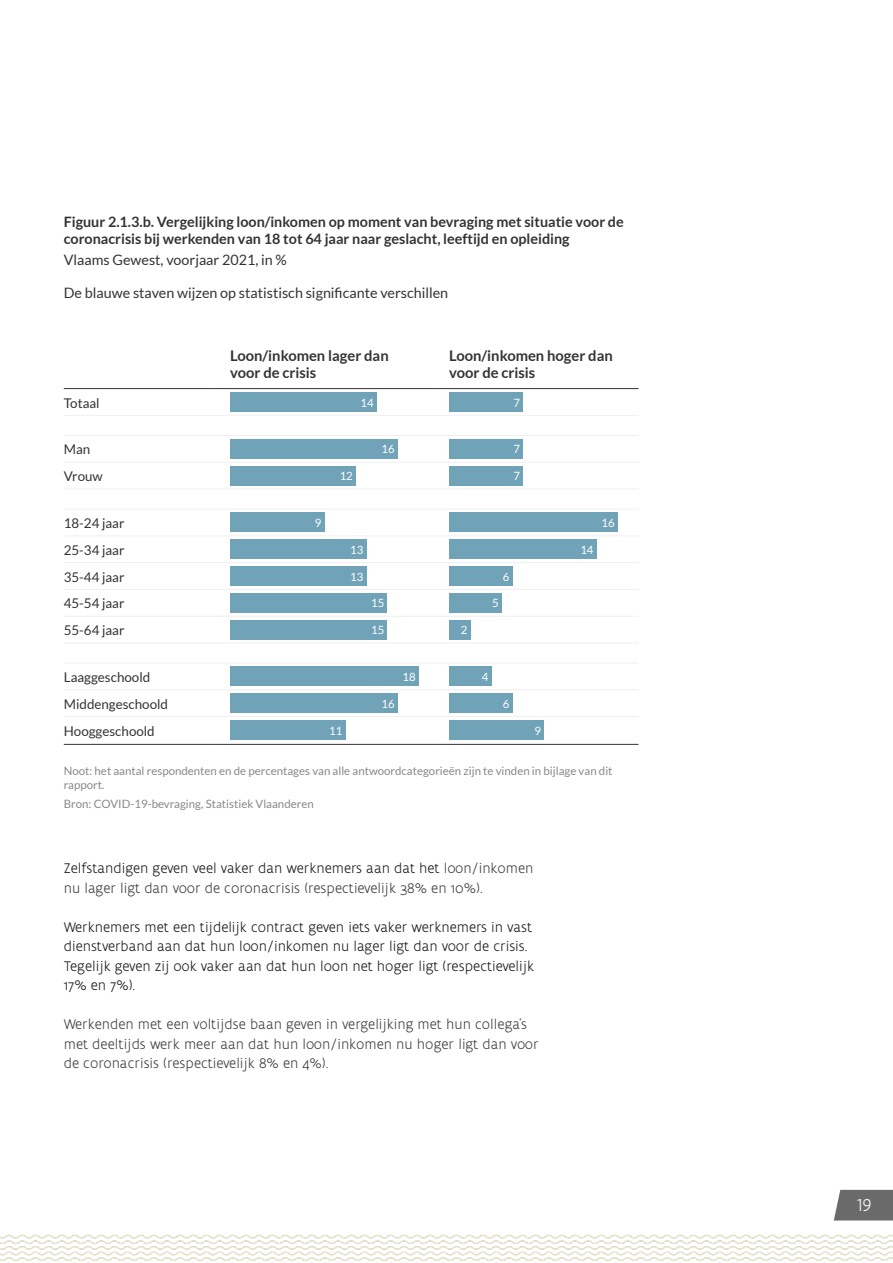
<style>
.page{position:relative;width:893px;height:1263px;background:#fff}
.page>*{position:absolute;margin:0;border:0;box-sizing:border-box;transform-origin:0 0}
.t1{font:300 18.45px "Flanders Art Sans";color:#fff}
.t2{font:300 15px/19.5px "Flanders Art Sans";color:#3e3e3f}
.t3{font:300 15px/19.5px "Flanders Art Sans";color:#1a1a1a}
.t4{font:700 14.7px/17.2px "Lato";color:#333}
.t5{font:700 14.4px/17.2px "Lato";color:#333}
.t6{font:14.4px "Lato";color:#333}
.t7{font:13.35px "Lato";color:#333}
.t8{font:11.55px/14.4px "Lato";color:#888}
.t9{font:11.4px "Lato";color:#fff}
.s1{color:#1a1a1a}
</style>
<div class="page">
<div style="left:834px;top:1190px;width:59px;height:30px;background:#6a6a6a"></div>
<img style="left:0;top:1235px;width:893px;height:26px">
<div style="left:230px;top:392px;width:147px;height:19px;background:#71a3b8"></div>
<div style="left:449px;top:392px;width:74px;height:19px;background:#71a3b8"></div>
<div style="left:230px;top:439px;width:168px;height:19px;background:#71a3b8"></div>
<div style="left:449px;top:439px;width:74px;height:19px;background:#71a3b8"></div>
<div style="left:230px;top:466px;width:126px;height:19px;background:#71a3b8"></div>
<div style="left:449px;top:466px;width:74px;height:19px;background:#71a3b8"></div>
<div style="left:230px;top:513px;width:94px;height:19px;background:#71a3b8"></div>
<div style="left:449px;top:513px;width:168px;height:19px;background:#71a3b8"></div>
<div style="left:230px;top:540px;width:136px;height:19px;background:#71a3b8"></div>
<div style="left:449px;top:540px;width:147px;height:19px;background:#71a3b8"></div>
<div style="left:230px;top:566px;width:136px;height:20px;background:#71a3b8"></div>
<div style="left:449px;top:566px;width:63px;height:20px;background:#71a3b8"></div>
<div style="left:230px;top:593px;width:157px;height:19px;background:#71a3b8"></div>
<div style="left:449px;top:593px;width:53px;height:19px;background:#71a3b8"></div>
<div style="left:230px;top:620px;width:157px;height:19px;background:#71a3b8"></div>
<div style="left:449px;top:620px;width:21px;height:19px;background:#71a3b8"></div>
<div style="left:230px;top:667px;width:189px;height:19px;background:#71a3b8"></div>
<div style="left:449px;top:667px;width:42px;height:19px;background:#71a3b8"></div>
<div style="left:230px;top:694px;width:168px;height:19px;background:#71a3b8"></div>
<div style="left:449px;top:694px;width:63px;height:19px;background:#71a3b8"></div>
<div style="left:230px;top:720px;width:115px;height:19px;background:#71a3b8"></div>
<div style="left:449px;top:720px;width:95px;height:19px;background:#71a3b8"></div>
<hr style="left:64px;top:388px;width:151px;height:1px;background:#333">
<hr style="left:215px;top:388px;width:219px;height:1px;background:#333">
<hr style="left:434px;top:388px;width:204px;height:1px;background:#333">
<hr style="left:64px;top:415px;width:151px;height:1px;background:#f1f1f1">
<hr style="left:215px;top:415px;width:219px;height:1px;background:#f1f1f1">
<hr style="left:434px;top:415px;width:204px;height:1px;background:#f1f1f1">
<hr style="left:64px;top:435px;width:151px;height:1px;background:#efefef">
<hr style="left:215px;top:435px;width:219px;height:1px;background:#efefef">
<hr style="left:434px;top:435px;width:204px;height:1px;background:#efefef">
<hr style="left:64px;top:462px;width:151px;height:1px;background:#f3f3f3">
<hr style="left:215px;top:462px;width:219px;height:1px;background:#f3f3f3">
<hr style="left:434px;top:462px;width:204px;height:1px;background:#f3f3f3">
<hr style="left:64px;top:488px;width:151px;height:1px;background:#f7f7f7">
<hr style="left:215px;top:488px;width:219px;height:1px;background:#f7f7f7">
<hr style="left:434px;top:488px;width:204px;height:1px;background:#f7f7f7">
<hr style="left:64px;top:509px;width:151px;height:1px;background:#f5f5f5">
<hr style="left:215px;top:509px;width:219px;height:1px;background:#f5f5f5">
<hr style="left:434px;top:509px;width:204px;height:1px;background:#f5f5f5">
<hr style="left:64px;top:535px;width:151px;height:1px;background:#f5f5f5">
<hr style="left:215px;top:535px;width:219px;height:1px;background:#f5f5f5">
<hr style="left:434px;top:535px;width:204px;height:1px;background:#f5f5f5">
<hr style="left:64px;top:562px;width:151px;height:1px;background:#f1f1f1">
<hr style="left:215px;top:562px;width:219px;height:1px;background:#f1f1f1">
<hr style="left:434px;top:562px;width:204px;height:1px;background:#f1f1f1">
<hr style="left:64px;top:589px;width:151px;height:1px;background:#efefef">
<hr style="left:215px;top:589px;width:219px;height:1px;background:#efefef">
<hr style="left:434px;top:589px;width:204px;height:1px;background:#efefef">
<hr style="left:64px;top:616px;width:151px;height:1px;background:#f3f3f3">
<hr style="left:215px;top:616px;width:219px;height:1px;background:#f3f3f3">
<hr style="left:434px;top:616px;width:204px;height:1px;background:#f3f3f3">
<hr style="left:64px;top:642px;width:151px;height:1px;background:#f7f7f7">
<hr style="left:215px;top:642px;width:219px;height:1px;background:#f7f7f7">
<hr style="left:434px;top:642px;width:204px;height:1px;background:#f7f7f7">
<hr style="left:64px;top:663px;width:151px;height:1px;background:#f6f6f6">
<hr style="left:215px;top:663px;width:219px;height:1px;background:#f6f6f6">
<hr style="left:434px;top:663px;width:204px;height:1px;background:#f6f6f6">
<hr style="left:64px;top:689px;width:151px;height:1px;background:#f4f4f4">
<hr style="left:215px;top:689px;width:219px;height:1px;background:#f4f4f4">
<hr style="left:434px;top:689px;width:204px;height:1px;background:#f4f4f4">
<hr style="left:64px;top:716px;width:151px;height:1px;background:#f1f1f1">
<hr style="left:64px;top:744px;width:151px;height:1px;background:#333">
<hr style="left:215px;top:716px;width:219px;height:1px;background:#f1f1f1">
<hr style="left:215px;top:744px;width:219px;height:1px;background:#333">
<hr style="left:434px;top:716px;width:204px;height:1px;background:#f1f1f1">
<hr style="left:434px;top:744px;width:204px;height:1px;background:#333">
<p class="t5" style="left:64px;top:213px;width:561px">Figuur 2.1.3.b. Vergelijking loon/inkomen op moment van bevraging met situatie voor de coronacrisis bij werkenden van 18 tot 64 jaar naar geslacht, leeftijd en opleiding</p>
<p class="t6" style="left:64px;top:252px;width:225px">Vlaams Gewest, voorjaar 2021, in %</p>
<p class="t6" style="left:64px;top:284px;width:386px">De blauwe staven wijzen op statistisch significante verschillen</p>
<p class="t4" style="left:230px;top:347px;width:160px">Loon/inkomen lager dan voor de crisis</p>
<p class="t4" style="left:449px;top:347px;width:165px">Loon/inkomen hoger dan voor de crisis</p>
<p class="t7" style="left:64px;top:395px;width:37px">Totaal</p>
<p class="t9" style="left:361px;top:396px;width:15px">14</p>
<p class="t9" style="left:513px;top:396px;width:8px">7</p>
<p class="t7" style="left:64px;top:442px;width:28px">Man</p>
<p class="t9" style="left:382px;top:443px;width:15px">16</p>
<p class="t9" style="left:513px;top:443px;width:8px">7</p>
<p class="t7" style="left:64px;top:469px;width:41px">Vrouw</p>
<p class="t9" style="left:340px;top:470px;width:15px">12</p>
<p class="t9" style="left:513px;top:470px;width:8px">7</p>
<p class="t7" style="left:64px;top:516px;width:62px">18-24 jaar</p>
<p class="t9" style="left:315px;top:516px;width:8px">9</p>
<p class="t9" style="left:601px;top:516px;width:15px">16</p>
<p class="t7" style="left:64px;top:542px;width:62px">25-34 jaar</p>
<p class="t9" style="left:350px;top:543px;width:15px">13</p>
<p class="t9" style="left:580px;top:543px;width:15px">14</p>
<p class="t7" style="left:64px;top:569px;width:62px">35-44 jaar</p>
<p class="t9" style="left:350px;top:570px;width:15px">13</p>
<p class="t9" style="left:503px;top:570px;width:8px">6</p>
<p class="t7" style="left:64px;top:596px;width:62px">45-54 jaar</p>
<p class="t9" style="left:371px;top:597px;width:15px">15</p>
<p class="t9" style="left:492px;top:597px;width:8px">5</p>
<p class="t7" style="left:64px;top:623px;width:62px">55-64 jaar</p>
<p class="t9" style="left:371px;top:624px;width:15px">15</p>
<p class="t9" style="left:461px;top:624px;width:8px">2</p>
<p class="t7" style="left:64px;top:670px;width:88px">Laaggeschoold</p>
<p class="t9" style="left:402px;top:670px;width:15px">18</p>
<p class="t9" style="left:482px;top:670px;width:8px">4</p>
<p class="t7" style="left:64px;top:696px;width:106px">Middengeschoold</p>
<p class="t9" style="left:382px;top:697px;width:15px">16</p>
<p class="t9" style="left:503px;top:697px;width:8px">6</p>
<p class="t7" style="left:64px;top:723px;width:93px">Hooggeschoold</p>
<p class="t9" style="left:329px;top:724px;width:15px">11</p>
<p class="t9" style="left:534px;top:724px;width:8px">9</p>
<p class="t8" style="left:64px;top:763px;width:550px">Noot: het aantal respondenten en de percentages van alle antwoordcategorieën zijn te vinden in bijlage van dit rapport.</p>
<p class="t8" style="left:64px;top:797px;width:251px">Bron: COVID-19-bevraging, Statistiek Vlaanderen</p>
<p class="t2" style="left:64px;top:858px;width:471px"><span class="s1">Zelfstandigen geven veel vaker dan werknemers aan dat het</span> loon/inkomen nu lager ligt dan voor de coronacrisis (respectievelijk 38% en 10%).</p>
<p class="t3" style="left:64px;top:917px;width:472px">Werknemers met een tijdelijk contract geven iets vaker werknemers in vast dienstverband aan dat hun loon/inkomen nu lager ligt dan voor de crisis.<br>Tegelijk geven zij ook vaker aan dat hun loon net hoger ligt (respectievelijk 17% en 7%).</p>
<p class="t2" style="left:64px;top:1014px;width:477px">Werkenden met een voltijdse baan geven in vergelijking met hun collega’s met deeltijds werk meer aan dat hun loon/inkomen nu hoger ligt dan voor de coronacrisis (respectievelijk 8% en 4%).</p>
<p class="t1" style="left:857px;top:1194px;width:16px">19</p>
</div>
